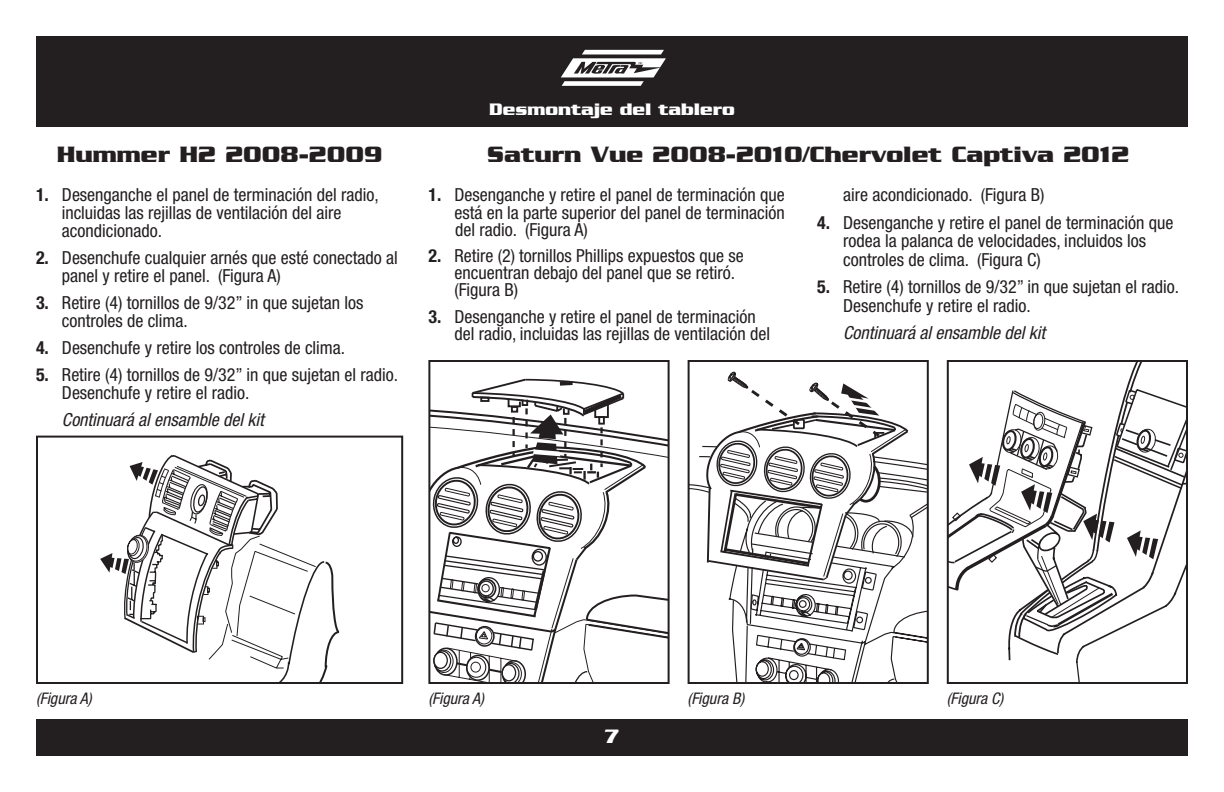
<style>
.page{position:relative;width:1224px;height:792px;background:#fff}
.page>*{position:absolute;margin:0;border:0;box-sizing:border-box;transform-origin:0 0}
.t1{font:700 24px "Serpentine";color:#231f20}
.t2{font:700 20px "Serpentine D";color:#fff}
.t3{font:condensed 18px/17.2px "Helvetica Neue";color:#231f20}
.t4{font:italic condensed 18px "Helvetica Neue";color:#231f20}
.t5{font:700 18px "Serpentine";color:#fff}
.t6{font:italic condensed 16px "Helvetica Neue";color:#231f20}
.s1{font-weight:700}
</style>
<div class="page">
<div style="left:36px;top:36px;width:1152px;height:91px;background:#231f20"></div>
<svg style="left:561px;top:50px;width:105px;height:36px"></svg>
<div style="left:36px;top:719px;width:1152px;height:37px;background:#231f20"></div>
<svg style="left:100px;top:455px;width:239px;height:226px"></svg>
<div style="left:36px;top:436px;width:367px;height:248px;border:2px solid #231f20"></div>
<svg style="left:431px;top:379px;width:236px;height:75px"></svg>
<svg style="left:431px;top:454px;width:236px;height:227px"></svg>
<div style="left:428px;top:360px;width:242px;height:324px;border:2px solid #231f20"></div>
<svg style="left:950px;top:363px;width:235px;height:318px"></svg>
<div style="left:947px;top:360px;width:241px;height:324px;border:2px solid #231f20"></div>
<svg style="left:732px;top:462px;width:194px;height:219px"></svg>
<svg style="left:691px;top:372px;width:223px;height:261px"></svg>
<div style="left:688px;top:360px;width:241px;height:324px;border:2px solid #231f20"></div>
<p class="t5" style="left:489px;top:99px;width:247px">Desmontaje del tablero</p>
<h1 class="t1" style="left:57px;top:141px;width:327px">Hummer H2 2008-2009</h1>
<h1 class="t1" style="left:487px;top:141px;width:643px">Saturn Vue 2008-2010/Chervolet Captiva 2012</h1>
<p class="t3" style="left:62px;top:186px;width:318px;line-height:18px;text-indent:-26px"><span class="s1">1.</span> Desenganche el panel de terminación del radio, incluidas las rejillas de ventilación del aire acondicionado.</p>
<p class="t3" style="left:62px;top:249px;width:337px;line-height:18px;text-indent:-26px"><span class="s1">2.</span> Desenchufe cualquier arnés que esté conectado al panel y retire el panel. (Figura A)</p>
<p class="t3" style="left:62px;top:294px;width:303px;line-height:18px;text-indent:-26px"><span class="s1">3.</span> Retire (4) tornillos de 9/32” in que sujetan los controles de clima.</p>
<p class="t3" style="left:36px;top:339px;width:311px"><span class="s1">4.</span> Desenchufe y retire los controles de clima.</p>
<p class="t3" style="left:62px;top:366px;width:338px;line-height:18px;text-indent:-26px"><span class="s1">5.</span> Retire (4) tornillos de 9/32” in que sujetan el radio.<br>Desenchufe y retire el radio.</p>
<p class="t4" style="left:62px;top:410px;width:203px">Continuará al ensamble del kit</p>
<p class="t3" style="left:454px;top:186px;width:332px;text-align:justify;text-indent:-26px"><span class="s1">1.</span> Desenganche y retire el panel de terminación que está en la parte superior del panel de terminación del radio. (Figura A)</p>
<p class="t3" style="left:454px;top:247px;width:291px;text-indent:-26px"><span class="s1">2.</span> Retire (2) tornillos Phillips expuestos que se encuentran debajo del panel que se retiró. (Figura B)</p>
<p class="t3" style="left:454px;top:308px;width:317px;text-indent:-26px"><span class="s1">3.</span> Desenganche y retire el panel de terminación del radio, incluidas las rejillas de ventilación del</p>
<p class="t3" style="left:843px;top:186px;width:203px">aire acondicionado. (Figura B)</p>
<p class="t3" style="left:843px;top:213px;width:332px;line-height:18.6px;text-indent:-26px"><span class="s1">4.</span> Desenganche y retire el panel de terminación que rodea la palanca de velocidades, incluidos los controles de clima. (Figura C)</p>
<p class="t3" style="left:843px;top:278px;width:338px;line-height:18.6px;text-indent:-26px"><span class="s1">5.</span> Retire (4) tornillos de 9/32” in que sujetan el radio.<br>Desenchufe y retire el radio.</p>
<p class="t4" style="left:843px;top:323px;width:203px">Continuará al ensamble del kit</p>
<p class="t6" style="left:36px;top:689px;width:57px">(Figura A)</p>
<p class="t6" style="left:428px;top:689px;width:57px">(Figura A)</p>
<p class="t6" style="left:688px;top:689px;width:58px">(Figura B)</p>
<p class="t6" style="left:947px;top:689px;width:58px">(Figura C)</p>
<p class="t2" style="left:604px;top:726px;width:18px">7</p>
</div>
